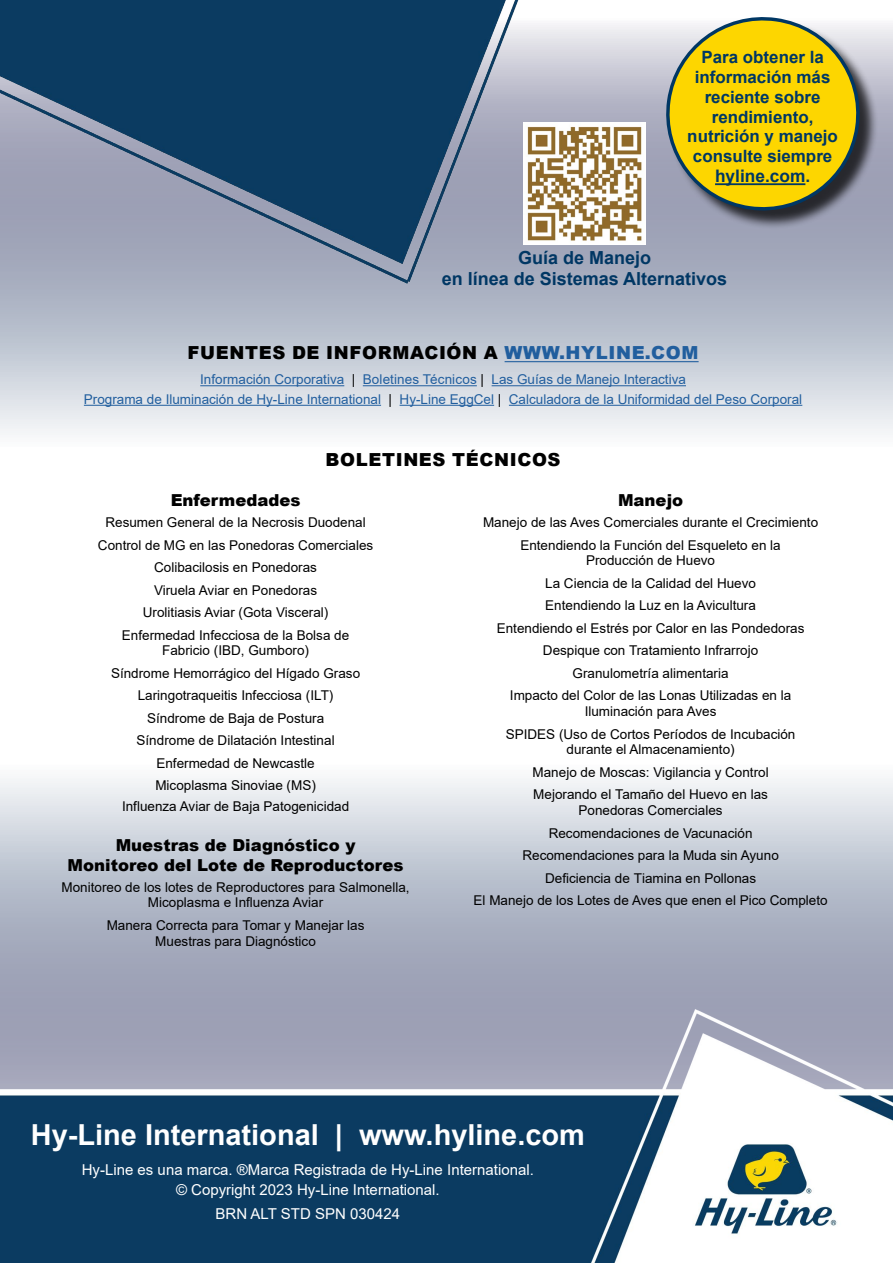
<style>
.page{position:relative;width:893px;height:1263px;background:#fff}
.page>*{position:absolute;margin:0;border:0;box-sizing:border-box;transform-origin:0 0}
.t1{font:700 28.95px "Arial";color:#fff}
.t2{font:900 18px "Arial";letter-spacing:.035em;color:#000}
.t3{font:700 18px/21px "Arial";color:#003764;text-align:center}
.t4{font:700 17.25px "Arial";color:#003764}
.t5{font:700 16.95px/19.8px "Arial";color:#003764;text-align:center}
.t6{font:900 16.5px/19.5px "Arial";color:#000;text-align:center}
.t7{font:15px/19.5px "Arial";color:#fff;text-align:center}
.t8{font:13.5px/22.5px "Arial";color:#000;text-align:center}
.t9{font:13.5px/19.5px "Arial";color:#215e9e;text-align:center}
.s1{color:#215e9e}
.s2{color:#000}
</style>
<div class="page">
<img style="left:0;top:0;width:893px;height:1263px">
<div style="left:668px;top:19px;width:211px;height:211px;background:#000;opacity:.75"></div>
<svg style="left:658px;top:9px;width:210px;height:206px;background:#d6c141"></svg>
<hr style="left:715px;top:183px;width:90px;height:2px;background:#003764">
<img style="left:523px;top:123px;width:123px;height:122px">
<hr style="left:505px;top:361px;width:194px;height:1px;background:#215e9e">
<hr style="left:200px;top:385px;width:144px;height:1px;background:#215e9e">
<hr style="left:363px;top:385px;width:114px;height:1px;background:#215e9e">
<hr style="left:492px;top:385px;width:194px;height:1px;background:#215e9e">
<hr style="left:84px;top:405px;width:297px;height:1px;background:#215e9e">
<hr style="left:400px;top:405px;width:94px;height:1px;background:#215e9e">
<hr style="left:509px;top:405px;width:293px;height:1px;background:#215e9e">
<p class="t5" style="left:687px;top:48px;width:152px">Para obtener la información más reciente sobre rendimiento, nutrición y manejo consulte siempre</p>
<p class="t4" style="left:715px;top:164px;width:97px">hyline.com.</p>
<h2 class="t3" style="left:442px;top:247px;width:287px">Guía de Manejo<br>en línea de Sistemas Alternativos</h2>
<h2 class="t2" style="left:188px;top:340px;width:512px">FUENTES DE INFORMACIÓN A <span class="s1">WWW.HYLINE.COM</span></h2>
<p class="t9" style="left:84px;top:370px;width:720px">Información Corporativa <span class="s2">|</span> Boletines Técnicos <span class="s2">|</span> Las Guías de Manejo Interactiva<br>Programa de Iluminación de Hy-Line International <span class="s2">|</span> Hy-Line EggCel <span class="s2">|</span> Calculadora de la Uniformidad del Peso Corporal</p>
<h2 class="t2" style="left:326px;top:447px;width:237px">BOLETINES TÉCNICOS</h2>
<p class="t6" style="left:171px;top:490px;width:131px">Enfermedades</p>
<p class="t8" style="left:98px;top:511px;width:277px">Resumen General de la Necrosis Duodenal Control de MG en las Ponedoras Comerciales Colibacilosis en Ponedoras<br>Viruela Aviar en Ponedoras<br>Urolitiasis Aviar (Gota Visceral)<br>Enfermedad Infecciosa de la Bolsa de</p>
<p class="t8" style="left:111px;top:639px;width:251px">Fabricio (IBD, Gumboro)<br>Síndrome Hemorrágico del Hígado Graso<br>Laringotraqueitis Infecciosa (ILT)<br>Síndrome de Baja de Postura<br>Síndrome de Dilatación Intestinal<br>Enfermedad de Newcastle<br>Micoplasma Sinoviae (MS)<br>Influenza Aviar de Baja Patogenicidad</p>
<p class="t6" style="left:68px;top:835px;width:337px">Muestras de Diagnóstico y<br>Monitoreo del Lote de Reproductores</p>
<p class="t8" style="left:62px;top:879px;width:350px;line-height:15.8px">Monitoreo de los lotes de Reproductores para Salmonella,<br>Micoplasma e Influenza Aviar</p>
<p class="t8" style="left:107px;top:917px;width:259px;line-height:15.8px">Manera Correcta para Tomar y Manejar las<br>Muestras para Diagnóstico</p>
<p class="t6" style="left:618px;top:490px;width:67px">Manejo</p>
<p class="t8" style="left:483px;top:511px;width:337px">Manejo de las Aves Comerciales durante el Crecimiento<br>Entendiendo la Función del Esqueleto en la</p>
<p class="t8" style="left:497px;top:549px;width:309px">Producción de Huevo<br>La Ciencia de la Calidad del Huevo<br>Entendiendo la Luz en la Avicultura<br>Entendiendo el Estrés por Calor en las Pondedoras Despique con Tratamiento Infrarrojo<br>Granulometría alimentaria<br>Impacto del Color de las Lonas Utilizadas en la</p>
<p class="t8" style="left:506px;top:700px;width:291px">Iluminación para Aves<br>SPIDES (Uso de Cortos Períodos de Incubación</p>
<p class="t8" style="left:533px;top:738px;width:238px">durante el Almacenamiento)<br>Manejo de Moscas: Vigilancia y Control<br>Mejorando el Tamaño del Huevo en las</p>
<p class="t8" style="left:474px;top:799px;width:355px">Ponedoras Comerciales<br>Recomendaciones de Vacunación<br>Recomendaciones para la Muda sin Ayuno<br>Deficiencia de Tiamina en Pollonas<br>El Manejo de los Lotes de Aves que enen el Pico Completo</p>
<h1 class="t1" style="left:31px;top:1114px;width:555px">Hy-Line International | www.hyline.com</h1>
<p class="t7" style="left:82px;top:1160px;width:454px">Hy-Line es una marca. ®Marca Registrada de Hy-Line International. © Copyright 2023 Hy-Line International.</p>
<p class="t7" style="left:216px;top:1203px;width:186px">BRN ALT STD SPN 030424</p>
</div>
